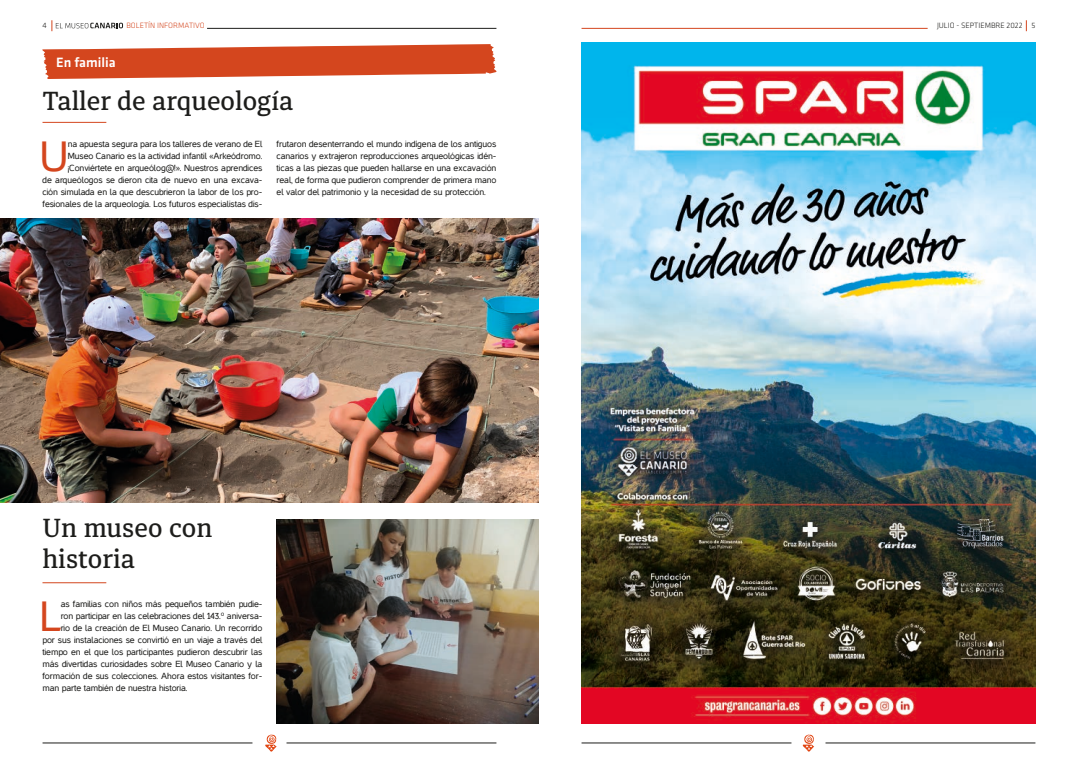
<style>
.page{position:relative;width:1078px;height:766px;background:#fff}
.page>*{position:absolute;margin:0;border:0;box-sizing:border-box;transform-origin:0 0}
.texto_base{font:42.9px "Casper";color:#d4461e}
.texto_base-2{font:500 26px "Diaria Pro";color:#1d1d1b}
.tit_articulos{font:500 26px/31.2px "Diaria Pro";color:#1d1d1b}
.texto_base-3{font:500 14px "Klavika";color:#fff}
.texto_base-4{font:9px/12px "Casper";letter-spacing:-.01em;color:#1d1d1b;text-align:right}
.t1{font:300 8px "Klavika";color:#1d1d1b}
.t2{font:300 8px "Klavika";color:#d4461e}
</style>
<div class="page">
<svg style="left:265px;top:734px;width:11px;height:17px"></svg>
<svg style="left:802px;top:734px;width:12px;height:17px"></svg>
<hr style="left:207px;top:28px;width:289px;height:1px;background:#1d1d1b">
<hr style="left:286px;top:742px;width:210px;height:1px;background:#1d1d1b">
<hr style="left:43px;top:742px;width:209px;height:1px;background:#1d1d1b">
<hr style="left:825px;top:742px;width:210px;height:1px;background:#1d1d1b">
<hr style="left:581px;top:742px;width:210px;height:1px;background:#1d1d1b">
<hr style="left:581px;top:28px;width:346px;height:1px;background:#d4461e">
<svg style="left:52px;top:20px;width:71px;height:11px"></svg>
<img style="left:0;top:219px;width:539px;height:284px">
<svg style="left:42px;top:44px;width:455px;height:35px;background:#db6544"></svg>
<img style="left:581px;top:43px;width:454px;height:680px">
<hr style="left:42px;top:122px;width:64px;height:1px;background:#d4461e">
<hr style="left:42px;top:582px;width:64px;height:1px;background:#d4461e">
<img style="left:276px;top:519px;width:263px;height:204px">
<p class="t1" style="left:43px;top:21px;width:6px">4</p>
<p class="t2" style="left:126px;top:21px;width:80px">BOLETÍN INFORMATIVO</p>
<p class="t1" style="left:936px;top:21px;width:100px">JULIO - SEPTIEMBRE 2022 5</p>
<p class="texto_base-3" style="left:56px;top:54px;width:61px">En familia</p>
<p class="texto_base-2" style="left:42px;top:86px;width:252px">Taller de arqueología</p>
<p class="texto_base-4" style="left:43px;top:137px;width:221px">na apuesta segura para los talleres de verano de El Museo Canario es la actividad infantil «Arkeódromo. ¡Conviértete en arqueólog@!». Nuestros aprendices<br>de arqueólogos se dieron cita de nuevo en una excava&shy;ción simulada en la que descubrieron la labor de los pro&shy;fesionales de la arqueología. Los futuros especialistas dis-</p>
<p class="texto_base-4" style="left:276px;top:137px;width:221px;text-align:justify">frutaron desenterrando el mundo indígena de los antiguos canarios y extrajeron reproducciones arqueológicas idén&shy;ticas a las piezas que pueden hallarse en una excavación real, de forma que pudieron comprender de primera mano el valor del patrimonio y la necesidad de su protección.</p>
<p class="texto_base" style="left:40px;top:133px;width:29px">U</p>
<p class="tit_articulos" style="left:42px;top:512px;width:171px">Un museo con historia</p>
<p class="texto_base" style="left:40px;top:593px;width:23px">L</p>
<p class="texto_base-4" style="left:61px;top:597px;width:203px">as familias con niños más pequeños también pudie-</p>
<p class="texto_base-4" style="left:61px;top:609px;width:203px">ron participar en las celebraciones del 143.º aniversa-</p>
<p class="texto_base-4" style="left:61px;top:621px;width:203px">rio de la creación de El Museo Canario. Un recorrido</p>
<p class="texto_base-4" style="left:42px;top:633px;width:221px">por sus instalaciones se convirtió en un viaje a través del</p>
<p class="texto_base-4" style="left:42px;top:645px;width:221px">tiempo en el que los participantes pudieron descubrir las</p>
<p class="texto_base-4" style="left:42px;top:657px;width:221px">más divertidas curiosidades sobre El Museo Canario y la</p>
<p class="texto_base-4" style="left:42px;top:669px;width:221px">formación de sus colecciones. Ahora estos visitantes for-</p>
<p class="texto_base-4" style="left:42px;top:681px;width:146px">man parte también de nuestra historia.</p>
</div>
